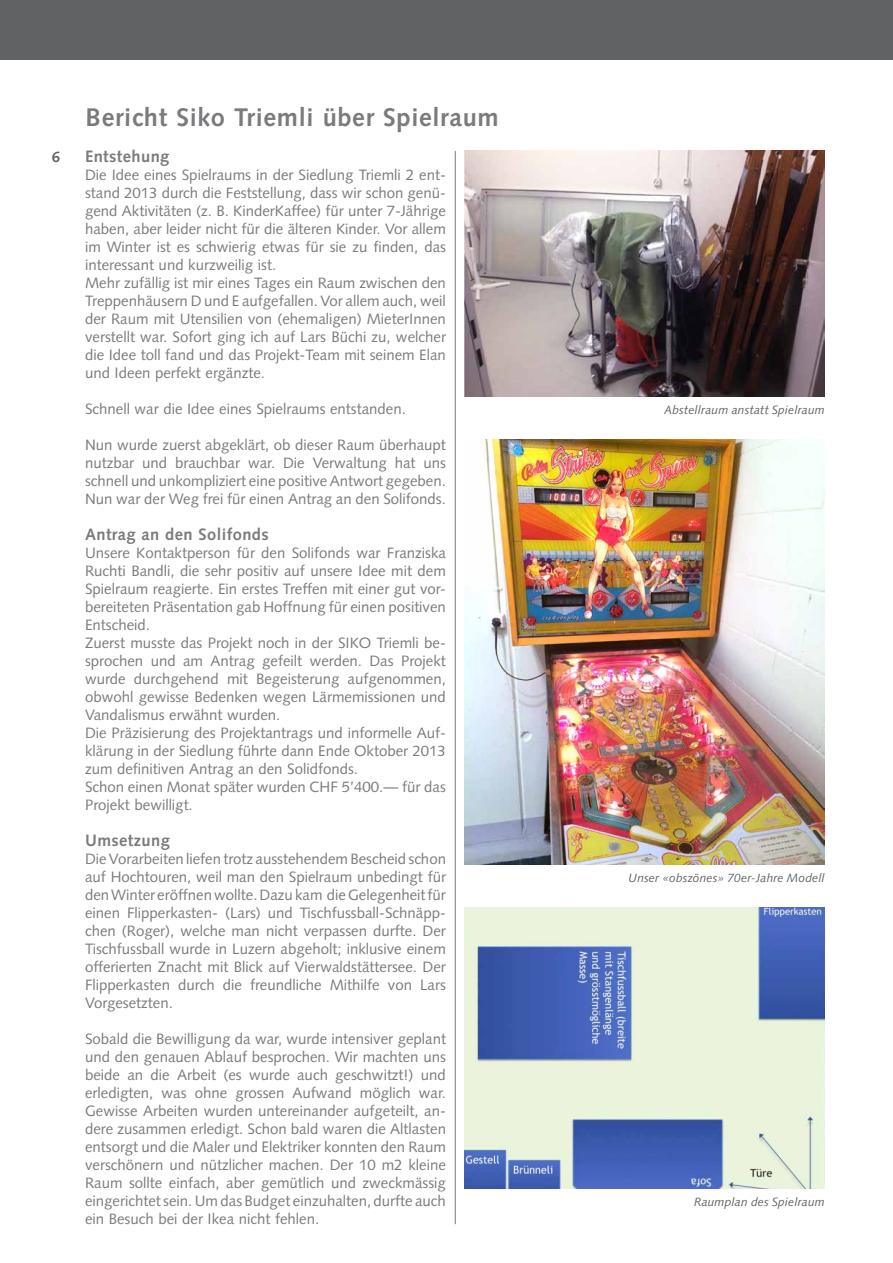
<style>
.page{position:relative;width:893px;height:1263px;background:#fff}
.page>*{position:absolute;margin:0;border:0;box-sizing:border-box;transform-origin:0 0}
.t1{font:700 25.5px "Syntax";letter-spacing:.025em;color:#7a7b7d}
.t2{font:700 16.5px "Syntax";letter-spacing:.025em;color:#7a7b7d}
.t3{font:15px/18px "Syntax";color:#7a7b7d;text-align:justify}
.t4{font:700 15px "Syntax";color:#616263}
.t5{font:italic 12px "Syntax";letter-spacing:.01em;color:#616263}
</style>
<div class="page">
<div style="left:0;top:0;width:893px;height:60px;background:#616263"></div>
<hr style="left:455px;top:151px;width:1px;height:1073px;background:#7a7b7d">
<img style="left:464px;top:151px;width:361px;height:245px">
<img style="left:464px;top:439px;width:361px;height:425px">
<img style="left:464px;top:907px;width:361px;height:281px">
<h1 class="t1" style="left:86px;top:103px;width:415px">Bericht Siko Triemli über Spielraum</h1>
<p class="t4" style="left:52px;top:148px;width:10px">6</p>
<p class="t2" style="left:85px;top:147px;width:86px">Entstehung</p>
<p class="t3" style="left:85px;top:166px;width:362px;text-align:left">Die Idee eines Spielraums in der Siedlung Triemli 2 ent&shy;stand 2013 durch die Feststellung, dass wir schon genü&shy;gend Aktivitäten (z. B. KinderKaffee) für unter 7-Jährige haben, aber leider nicht für die älteren Kinder. Vor allem im Winter ist es schwierig etwas für sie zu finden, das interessant und kurzweilig ist.<br>Mehr zufällig ist mir eines Tages ein Raum zwischen den Treppenhäusern D und E aufgefallen. Vor allem auch, weil der Raum mit Utensilien von (ehemaligen) MieterInnen verstellt war. Sofort ging ich auf Lars Büchi zu, welcher die Idee toll fand und das Projekt-Team mit seinem Elan und Ideen perfekt ergänzte.</p>
<p class="t3" style="left:85px;top:400px;width:322px">Schnell war die Idee eines Spielraums entstanden.</p>
<p class="t3" style="left:85px;top:436px;width:362px">Nun wurde zuerst abgeklärt, ob dieser Raum überhaupt nutzbar und brauchbar war. Die Verwaltung hat uns schnell und unkompliziert eine positive Antwort gegeben.<br>Nun war der Weg frei für einen Antrag an den Solifonds.</p>
<p class="t2" style="left:85px;top:525px;width:185px">Antrag an den Solifonds</p>
<p class="t3" style="left:85px;top:544px;width:362px;text-align:left">Unsere Kontaktperson für den Solifonds war Franziska Ruchti Bandli, die sehr positiv auf unsere Idee mit dem Spielraum reagierte. Ein erstes Treffen mit einer gut vor&shy;bereiteten Präsentation gab Hoffnung für einen positiven Entscheid.<br>Zuerst musste das Projekt noch in der SIKO Triemli be&shy;sprochen und am Antrag gefeilt werden. Das Projekt wurde durchgehend mit Begeisterung aufgenommen, obwohl gewisse Bedenken wegen Lärmemissionen und Vandalismus erwähnt wurden.<br>Die Präzisierung des Projektantrags und informelle Auf&shy;klärung in der Siedlung führte dann Ende Oktober 2013 zum definitiven Antrag an den Solidfonds.<br>Schon einen Monat später wurden CHF 5’400.— für das Projekt bewilligt.</p>
<p class="t2" style="left:85px;top:831px;width:86px">Umsetzung</p>
<p class="t3" style="left:85px;top:850px;width:362px">Die Vorarbeiten liefen trotz ausstehendem Bescheid schon auf Hochtouren, weil man den Spielraum unbedingt für den Winter eröffnen wollte. Dazu kam die Gelegenheit für einen Flipperkasten- (Lars) und Tischfussball-Schnäpp&shy;chen (Roger), welche man nicht verpassen durfte. Der Tischfussball wurde in Luzern abgeholt; inklusive einem offerierten Znacht mit Blick auf Vierwaldstättersee. Der Flipperkasten durch die freundliche Mithilfe von Lars Vorgesetzten.</p>
<p class="t3" style="left:85px;top:1030px;width:362px">Sobald die Bewilligung da war, wurde intensiver geplant und den genauen Ablauf besprochen. Wir machten uns beide an die Arbeit (es wurde auch geschwitzt!) und erledigten, was ohne grossen Aufwand möglich war.<br>Gewisse Arbeiten wurden untereinander aufgeteilt, an&shy;dere zusammen erledigt. Schon bald waren die Altlasten entsorgt und die Maler und Elektriker konnten den Raum verschönern und nützlicher machen. Der 10 m2 kleine Raum sollte einfach, aber gemütlich und zweckmässig eingerichtet sein. Um das Budget einzuhalten, durfte auch ein Besuch bei der Ikea nicht fehlen.</p>
<p class="t5" style="left:664px;top:403px;width:162px">Abstellraum anstatt Spielraum</p>
<p class="t5" style="left:629px;top:871px;width:198px">Unser «obszönes» 70er-Jahre Modell</p>
<p class="t5" style="left:694px;top:1195px;width:132px">Raumplan des Spielraum</p>
</div>
